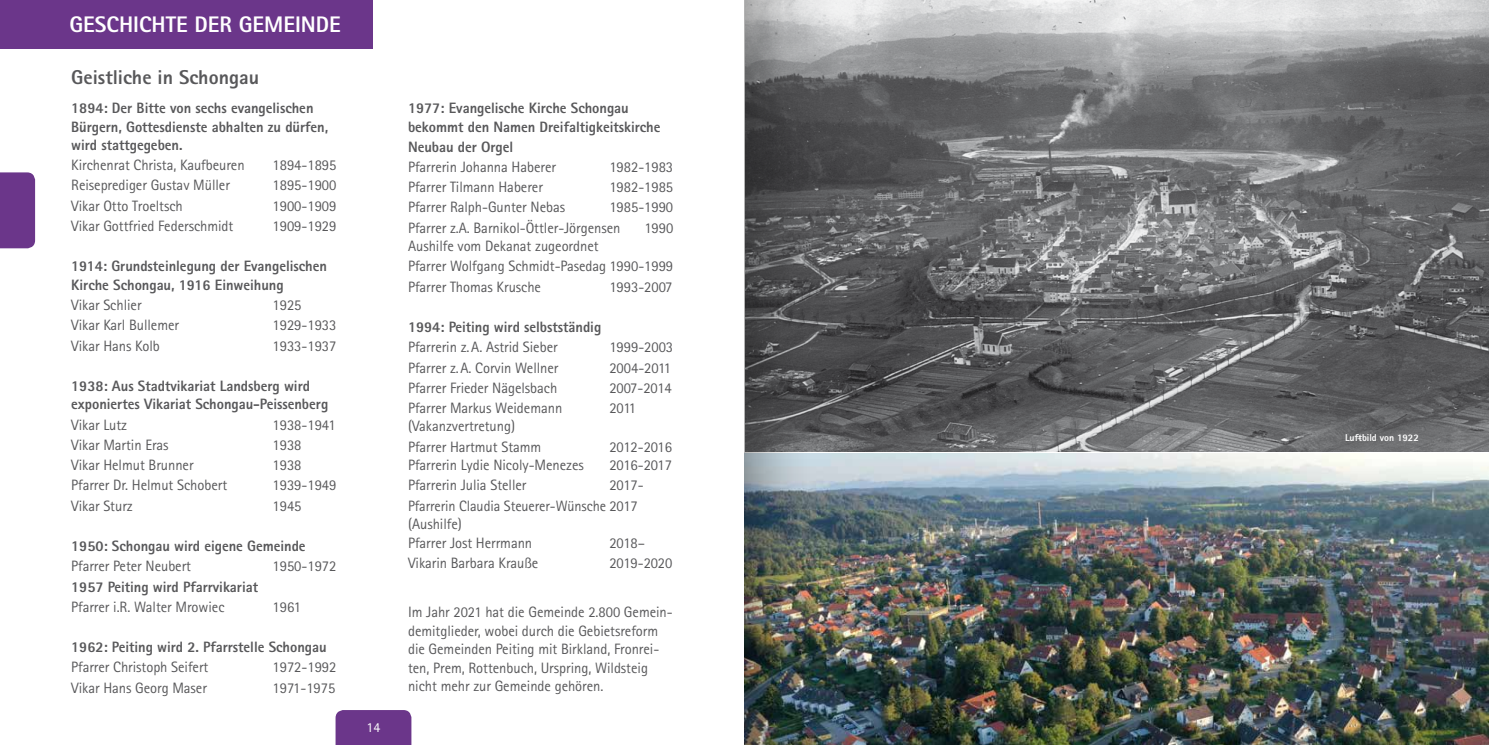
<style>
.page{position:relative;width:1489px;height:745px;background:#fff}
.page>*{position:absolute;margin:0;border:0;box-sizing:border-box;transform-origin:0 0}
.t1{font:800 22.5px "Rotis Sans Serif";color:#fff}
.t2{font:800 20px "Rotis Sans Serif";color:#58585a}
.t3{font:15px/20.2px "Rotis Sans Serif";letter-spacing:-.005em;color:#58585a}
.t4{font:800 15px/18.4px "Rotis Sans Serif";letter-spacing:-.005em;color:#58585a}
.t5{font:13.75px "Rotis Sans Serif";color:#fff}
.t6{font:800 10px "Rotis Sans Serif";color:#fff}
</style>
<div class="page">
<div style="left:0;top:172px;width:35px;height:76px;background:#6b368a"></div>
<div style="left:335px;top:710px;width:76px;height:34px;background:#6b368a"></div>
<div style="left:0;top:0;width:372px;height:49px;background:#6b368a"></div>
<img style="left:815px;top:453px;width:673px;height:291px">
<img style="left:815px;top:0;width:673px;height:451px">
<img style="left:744px;top:0;width:71px;height:744px">
<h1 class="t1" style="left:69px;top:10px;width:273px">GESCHICHTE DER GEMEINDE</h1>
<h2 class="t2" style="left:71px;top:65px;width:189px">Geistliche in Schongau</h2>
<p class="t4" style="left:71px;top:98px;width:258px">1894: Der Bitte von sechs evangelischen<br>Bürgern, Gottesdienste abhalten zu dürfen, wird stattgegeben.</p>
<p class="t3" style="left:71px;top:155px;width:175px">Kirchenrat Christa, Kaufbeuren</p>
<p class="t3" style="left:272px;top:155px;width:65px">1894-1895</p>
<p class="t3" style="left:71px;top:175px;width:160px">Reiseprediger Gustav Müller</p>
<p class="t3" style="left:272px;top:175px;width:65px">1895-1900</p>
<p class="t3" style="left:71px;top:195px;width:113px">Vikar Otto Troeltsch</p>
<p class="t3" style="left:272px;top:195px;width:65px">1900-1909</p>
<p class="t3" style="left:71px;top:215px;width:164px">Vikar Gottfried Federschmidt</p>
<p class="t3" style="left:272px;top:215px;width:65px">1909-1929</p>
<p class="t4" style="left:71px;top:257px;width:257px">1914: Grundsteinlegung der Evangelischen<br>Kirche Schongau, 1916 Einweihung</p>
<p class="t3" style="left:71px;top:294px;width:72px">Vikar Schlier</p>
<p class="t3" style="left:272px;top:294px;width:30px">1925</p>
<p class="t3" style="left:71px;top:315px;width:109px">Vikar Karl Bullemer</p>
<p class="t3" style="left:272px;top:315px;width:65px">1929-1933</p>
<p class="t3" style="left:71px;top:335px;width:90px">Vikar Hans Kolb</p>
<p class="t3" style="left:272px;top:335px;width:65px">1933-1937</p>
<p class="t4" style="left:71px;top:376px;width:258px">1938: Aus Stadtvikariat Landsberg wird exponiertes Vikariat Schongau-Peissenberg</p>
<p class="t3" style="left:71px;top:414px;width:57px">Vikar Lutz</p>
<p class="t3" style="left:272px;top:414px;width:65px">1938-1941</p>
<p class="t3" style="left:71px;top:434px;width:99px">Vikar Martin Eras</p>
<p class="t3" style="left:272px;top:434px;width:30px">1938</p>
<p class="t3" style="left:71px;top:454px;width:124px">Vikar Helmut Brunner</p>
<p class="t3" style="left:272px;top:454px;width:30px">1938</p>
<p class="t3" style="left:71px;top:474px;width:157px">Pfarrer Dr. Helmut Schobert</p>
<p class="t3" style="left:272px;top:474px;width:65px">1939-1949</p>
<p class="t3" style="left:71px;top:495px;width:63px">Vikar Sturz</p>
<p class="t3" style="left:272px;top:495px;width:30px">1945</p>
<p class="t4" style="left:71px;top:536px;width:236px">1950: Schongau wird eigene Gemeinde</p>
<p class="t3" style="left:71px;top:555px;width:121px">Pfarrer Peter Neubert</p>
<p class="t3" style="left:272px;top:555px;width:65px">1950-1972</p>
<p class="t4" style="left:71px;top:576px;width:188px">1957 Peiting wird Pfarrvikariat</p>
<p class="t3" style="left:71px;top:596px;width:155px">Pfarrer i.R. Walter Mrowiec</p>
<p class="t3" style="left:272px;top:596px;width:30px">1961</p>
<p class="t4" style="left:71px;top:637px;width:257px">1962: Peiting wird 2. Pfarrstelle Schongau</p>
<p class="t3" style="left:71px;top:656px;width:139px">Pfarrer Christoph Seifert</p>
<p class="t3" style="left:272px;top:656px;width:65px">1972-1992</p>
<p class="t3" style="left:71px;top:677px;width:137px">Vikar Hans Georg Maser</p>
<p class="t3" style="left:272px;top:677px;width:64px">1971-1975</p>
<p class="t5" style="left:366px;top:718px;width:15px">14</p>
<p class="t4" style="left:408px;top:98px;width:254px">1977: Evangelische Kirche Schongau bekommt den Namen Dreifaltigkeitskirche</p>
<p class="t4" style="left:408px;top:137px;width:107px">Neubau der Orgel</p>
<p class="t3" style="left:408px;top:156px;width:149px">Pfarrerin Johanna Haberer</p>
<p class="t3" style="left:609px;top:156px;width:65px">1982-1983</p>
<p class="t3" style="left:408px;top:177px;width:136px">Pfarrer Tilmann Haberer</p>
<p class="t3" style="left:609px;top:177px;width:65px">1982-1985</p>
<p class="t3" style="left:408px;top:197px;width:159px">Pfarrer Ralph-Gunter Nebas</p>
<p class="t3" style="left:408px;top:197px;width:267px;text-indent:201px">1985-1990<br>Pfarrer z.A. Barnikol-Öttler-Jörgensen</p>
<p class="t3" style="left:644px;top:217px;width:30px">1990</p>
<p class="t3" style="left:408px;top:236px;width:267px">Aushilfe vom Dekanat zugeordnet<br>Pfarrer Wolfgang Schmidt-Pasedag 1990-1999<br>Pfarrer Thomas Krusche</p>
<p class="t3" style="left:609px;top:276px;width:64px">1993-2007</p>
<p class="t4" style="left:408px;top:317px;width:195px">1994: Peiting wird selbstständig</p>
<p class="t3" style="left:408px;top:337px;width:151px">Pfarrerin z.A. Astrid Sieber</p>
<p class="t3" style="left:609px;top:337px;width:65px">1999-2003</p>
<p class="t3" style="left:408px;top:357px;width:152px">Pfarrer z.A. Corvin Wellner</p>
<p class="t3" style="left:609px;top:357px;width:63px">2004-2011</p>
<p class="t3" style="left:408px;top:377px;width:151px">Pfarrer Frieder Nägelsbach</p>
<p class="t3" style="left:609px;top:377px;width:64px">2007-2014</p>
<p class="t3" style="left:408px;top:397px;width:156px">Pfarrer Markus Weidemann</p>
<p class="t3" style="left:609px;top:397px;width:28px">2011</p>
<p class="t3" style="left:408px;top:416px;width:135px">(Vakanzvertretung)<br>Pfarrer Hartmut Stamm</p>
<p class="t3" style="left:609px;top:436px;width:64px">2012-2016</p>
<p class="t3" style="left:408px;top:454px;width:177px">Pfarrerin Lydie Nicoly-Menezes</p>
<p class="t3" style="left:609px;top:454px;width:64px">2016-2017</p>
<p class="t3" style="left:408px;top:474px;width:120px">Pfarrerin Julia Steller</p>
<p class="t3" style="left:408px;top:474px;width:237px;text-indent:201px">2017-<br>Pfarrerin Claudia Steuerer-Wünsche 2017</p>
<p class="t3" style="left:408px;top:514px;width:126px;line-height:18.5px">(Aushilfe)<br>Pfarrer Jost Herrmann</p>
<p class="t3" style="left:609px;top:532px;width:37px">2018–</p>
<p class="t3" style="left:408px;top:552px;width:132px">Vikarin Barbara Krauße</p>
<p class="t3" style="left:609px;top:552px;width:64px">2019-2020</p>
<p class="t3" style="left:408px;top:602px;width:266px;line-height:18.4px">Im Jahr 2021 hat die Gemeinde 2.800 Gemein&shy;demitglieder, wobei durch die Gebietsreform die Gemeinden Peiting mit Birkland, Fronrei&shy;ten, Prem, Rottenbuch, Urspring, Wildsteig nicht mehr zur Gemeinde gehören.</p>
<p class="t6" style="left:1344px;top:431px;width:75px">Luftbild von 1922</p>
</div>
